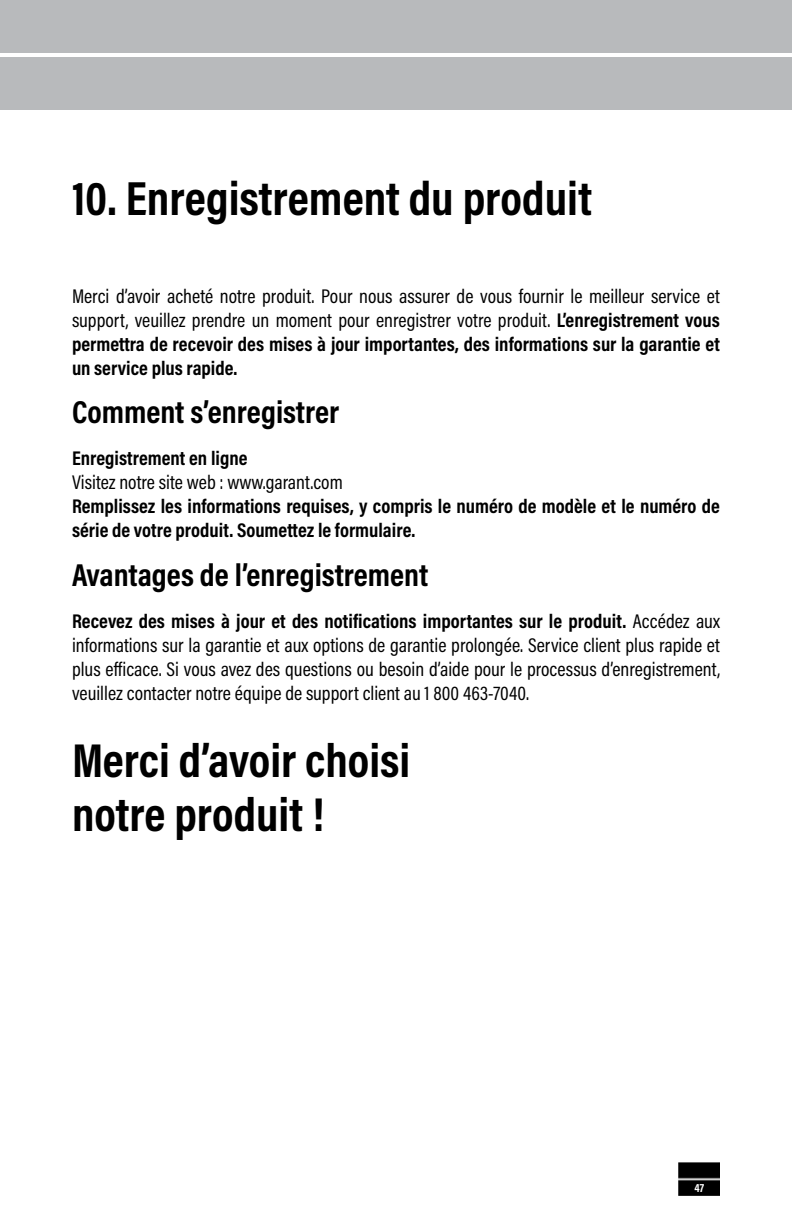
<style>
.page{position:relative;width:792px;height:1224px;background:#fff}
.page>*{position:absolute;margin:0;border:0;box-sizing:border-box;transform-origin:0 0}
.t1{font:700 48.2px "Acumin Pro Cond";color:#000}
.t2{font:700 48px/54px "Acumin Pro Cond";color:#000}
.t3{font:700 32px "Acumin Pro Cond";color:#000}
.t4{font:20px/24px "Acumin Pro Cond";color:#000;text-align:justify}
.t5{font:700 20px/24px "Acumin Pro Cond";color:#000}
.t6{font:700 12px "Acumin Pro Cond";color:#fff}
.s1{font-weight:700}
</style>
<div class="page">
<img style="left:679px;top:1163px;width:41px;height:33px">
<div style="left:0;top:0;width:792px;height:52px;background:#b8babc"></div>
<div style="left:0;top:57px;width:792px;height:53px;background:#b8babc"></div>
<h1 class="t1" style="left:72px;top:167px;width:521px">10. Enregistrement du produit</h1>
<p class="t4" style="left:72px;top:283px;width:649px">Merci d’avoir acheté notre produit. Pour nous assurer de vous fournir le meilleur service et support, veuillez prendre un moment pour enregistrer votre produit. <span class="s1">L’enregistrement vous permettra de recevoir des mises à jour importantes, des informations sur la garantie et un service plus rapide.</span></p>
<h3 class="t3" style="left:72px;top:391px;width:269px">Comment s’enregistrer</h3>
<p class="t5" style="left:72px;top:446px;width:177px">Enregistrement en ligne</p>
<p class="t4" style="left:72px;top:470px;width:272px">Visitez notre site web : www.garant.com</p>
<p class="t5" style="left:72px;top:494px;width:649px">Remplissez les informations requises, y compris le numéro de modèle et le numéro de série de votre produit. Soumettez le formulaire.</p>
<h3 class="t3" style="left:72px;top:554px;width:358px">Avantages de l’enregistrement</h3>
<p class="t4" style="left:72px;top:609px;width:650px"><span class="s1">Recevez des mises à jour et des notifications importantes sur le produit.</span> Accédez aux informations sur la garantie et aux options de garantie prolongée. Service client plus rapide et plus efficace. Si vous avez des questions ou besoin d’aide pour le processus d’enregistrement, veuillez contacter notre équipe de support client au 1 800 463-7040.</p>
<h2 class="t2" style="left:72px;top:732px;width:340px">Merci d’avoir choisi notre produit !</h2>
<p class="t6" style="left:694px;top:1180px;width:11px">47</p>
</div>
